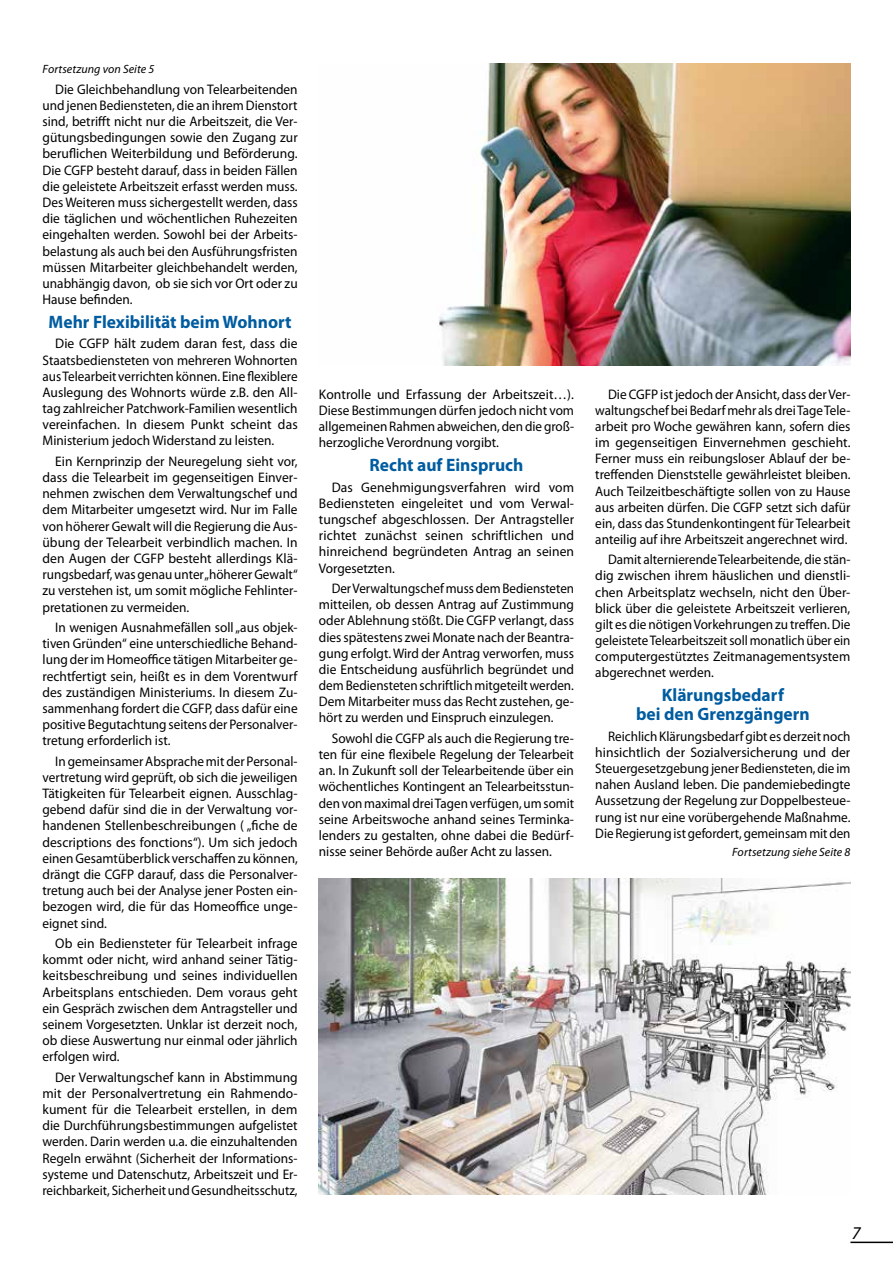
<style>
.page{position:relative;width:893px;height:1263px;background:#fff}
.page>*{position:absolute;margin:0;border:0;box-sizing:border-box;transform-origin:0 0}
.t1{font:700 18px/19.5px "Myriad Pro";color:#005ca0;text-align:center}
.t2{font:italic 18px "Myriad Pro";color:#000}
.t3{font:13.8px/16.2px "Myriad Pro";color:#000;text-align:justify}
.t4{font:13.8px/16.2px "Myriad Pro";color:#000;text-align:justify;scale:.96 1}
.t5{font:13.8px/16.2px "Myriad Pro";color:#000;text-align:justify;scale:.95 1}
.t6{font:13.8px/16.2px "Myriad Pro";color:#000;text-align:justify;scale:.94 1}
.t7{font:italic 12px "Myriad Pro";letter-spacing:.005em;color:#000}
</style>
<div class="page">
<hr style="left:850px;top:1241px;width:43px;height:2px;background:#000">
<img style="left:438px;top:64px;width:412px;height:302px">
<img style="left:319px;top:878px;width:531px;height:317px">
<p class="t7" style="left:43px;top:62px;width:113px">Fortsetzung von Seite 5</p>
<p class="t4" style="left:43px;top:81px;width:267px;text-indent:13px">Die Gleichbehandlung von Telearbeitenden und jenen Bediensteten, die an ihrem Dienstort sind, betrifft nicht nur die Arbeitszeit, die Ver&shy;gütungsbedingungen sowie den Zugang zur beruflichen Weiterbildung und Beförderung.<br>Die CGFP besteht darauf, dass in beiden Fällen die geleistete Arbeitszeit erfasst werden muss.<br>Des Weiteren muss sichergestellt werden, dass die täglichen und wöchentlichen Ruhezeiten eingehalten werden. Sowohl bei der Arbeits&shy;belastung als auch bei den Ausführungsfristen müssen Mitarbeiter gleichbehandelt werden, unabhängig davon, ob sie sich vor Ort oder zu Hause befinden.</p>
<h1 class="t1" style="left:49px;top:311px;width:244px">Mehr Flexibilität beim Wohnort</h1>
<p class="t3" style="left:43px;top:335px;width:257px;text-indent:13px">Die CGFP hält zudem daran fest, dass die Staatsbediensteten von mehreren Wohnorten aus Telearbeit verrichten können. Eine flexiblere Auslegung des Wohnorts würde z.B. den All&shy;tag zahlreicher Patchwork-Familien wesentlich vereinfachen. In diesem Punkt scheint das Ministerium jedoch Widerstand zu leisten.</p>
<p class="t3" style="left:43px;top:453px;width:257px;text-indent:13px">Ein Kernprinzip der Neuregelung sieht vor, dass die Telearbeit im gegenseitigen Einver&shy;nehmen zwischen dem Verwaltungschef und dem Mitarbeiter umgesetzt wird. Nur im Falle von höherer Gewalt will die Regierung die Aus&shy;übung der Telearbeit verbindlich machen. In den Augen der CGFP besteht allerdings Klä&shy;rungsbedarf, was genau unter „höherer Gewalt“ zu verstehen ist, um somit mögliche Fehlinter&shy;pretationen zu vermeiden.</p>
<p class="t4" style="left:43px;top:619px;width:267px;text-indent:13px">In wenigen Ausnahmefällen soll „aus objek&shy;tiven Gründen“ eine unterschiedliche Behand&shy;lung der im Homeoffice tätigen Mitarbeiter ge&shy;rechtfertigt sein, heißt es in dem Vorentwurf des zuständigen Ministeriums. In diesem Zu&shy;sammenhang fordert die CGFP, dass dafür eine positive Begutachtung seitens der Personalver&shy;tretung erforderlich ist.</p>
<p class="t5" style="left:43px;top:753px;width:270px;text-indent:13px">In gemeinsamer Absprache mit der Personal&shy;vertretung wird geprüft, ob sich die jeweiligen Tätigkeiten für Telearbeit eignen. Ausschlag&shy;gebend dafür sind die in der Verwaltung vor&shy;handenen Stellenbeschreibungen ( „fiche de descriptions des fonctions“). Um sich jedoch einen Gesamtüberblick verschaffen zu können, drängt die CGFP darauf, dass die Personalver&shy;tretung auch bei der Analyse jener Posten ein&shy;bezogen wird, die für das Homeoffice unge&shy;eignet sind.</p>
<p class="t3" style="left:43px;top:935px;width:257px;text-indent:13px">Ob ein Bediensteter für Telearbeit infrage kommt oder nicht, wird anhand seiner Tätig&shy;keitsbeschreibung und seines individuellen Arbeitsplans entschieden. Dem voraus geht ein Gespräch zwischen dem Antragsteller und seinem Vorgesetzten. Unklar ist derzeit noch, ob diese Auswertung nur einmal oder jährlich erfolgen wird.</p>
<p class="t3" style="left:43px;top:1069px;width:257px;text-indent:13px">Der Verwaltungschef kann in Abstimmung mit der Personalvertretung ein Rahmendo&shy;kument für die Telearbeit erstellen, in dem die Durchführungsbestimmungen aufgelistet werden. Darin werden u.a. die einzuhaltenden Regeln erwähnt (Sicherheit der Informations&shy;systeme und Datenschutz, Arbeitszeit und Er&shy;reichbarkeit, Sicherheit und Gesundheitsschutz,</p>
<p class="t3" style="left:319px;top:386px;width:257px">Kontrolle und Erfassung der Arbeitszeit…).<br>Diese Bestimmungen dürfen jedoch nicht vom allgemeinen Rahmen abweichen, den die groß&shy;herzogliche Verordnung vorgibt.</p>
<h1 class="t1" style="left:370px;top:455px;width:155px">Recht auf Einspruch</h1>
<p class="t3" style="left:319px;top:479px;width:257px;text-indent:13px">Das Genehmigungsverfahren wird vom Bediensteten eingeleitet und vom Verwal&shy;tungschef abgeschlossen. Der Antragsteller richtet zunächst seinen schriftlichen und hinreichend begründeten Antrag an seinen Vorgesetzten.</p>
<p class="t6" style="left:319px;top:580px;width:273px;text-indent:13px">Der Verwaltungschef muss dem Bediensteten mitteilen, ob dessen Antrag auf Zustimmung oder Ablehnung stößt. Die CGFP verlangt, dass dies spätestens zwei Monate nach der Beantra&shy;gung erfolgt. Wird der Antrag verworfen, muss die Entscheidung ausführlich begründet und dem Bediensteten schriftlich mitgeteilt werden.<br>Dem Mitarbeiter muss das Recht zustehen, ge&shy;hört zu werden und Einspruch einzulegen.</p>
<p class="t4" style="left:319px;top:730px;width:267px;text-indent:13px">Sowohl die CGFP als auch die Regierung tre&shy;ten für eine flexibele Regelung der Telearbeit an. In Zukunft soll der Telearbeitende über ein wöchentliches Kontingent an Telearbeitsstun&shy;den von maximal drei Tagen verfügen, um somit seine Arbeitswoche anhand seines Terminka&shy;lenders zu gestalten, ohne dabei die Bedürf&shy;nisse seiner Behörde außer Acht zu lassen.</p>
<p class="t4" style="left:595px;top:386px;width:267px;text-indent:13px">Die CGFP ist jedoch der Ansicht, dass der Ver&shy;waltungschef bei Bedarf mehr als drei Tage Tele&shy;arbeit pro Woche gewähren kann, sofern dies im gegenseitigen Einvernehmen geschieht.<br>Ferner muss ein reibungsloser Ablauf der be&shy;treffenden Dienststelle gewährleistet bleiben.<br>Auch Teilzeitbeschäftigte sollen von zu Hause aus arbeiten dürfen. Die CGFP setzt sich dafür ein, dass das Stundenkontingent für Telearbeit anteilig auf ihre Arbeitszeit angerechnet wird.</p>
<p class="t5" style="left:595px;top:551px;width:270px;text-indent:13px">Damit alternierende Telearbeitende, die stän&shy;dig zwischen ihrem häuslichen und dienstli&shy;chen Arbeitsplatz wechseln, nicht den Über&shy;blick über die geleistete Arbeitszeit verlieren, gilt es die nötigen Vorkehrungen zu treffen. Die geleistete Telearbeitszeit soll monatlich über ein computergestütztes Zeitmanagementsystem abgerechnet werden.</p>
<h1 class="t1" style="left:636px;top:685px;width:175px">Klärungsbedarf<br>bei den Grenzgängern</h1>
<p class="t5" style="left:595px;top:728px;width:270px;text-indent:13px">Reichlich Klärungsbedarf gibt es derzeit noch hinsichtlich der Sozialversicherung und der Steuergesetzgebung jener Bediensteten, die im nahen Ausland leben. Die pandemiebedingte Aussetzung der Regelung zur Doppelbesteue&shy;rung ist nur eine vorübergehende Maßnahme.<br>Die Regierung ist gefordert, gemeinsam mit den</p>
<p class="t7" style="left:732px;top:845px;width:120px">Fortsetzung siehe Seite 8</p>
<h1 class="t2" style="left:852px;top:1222px;width:10px">7</h1>
</div>
